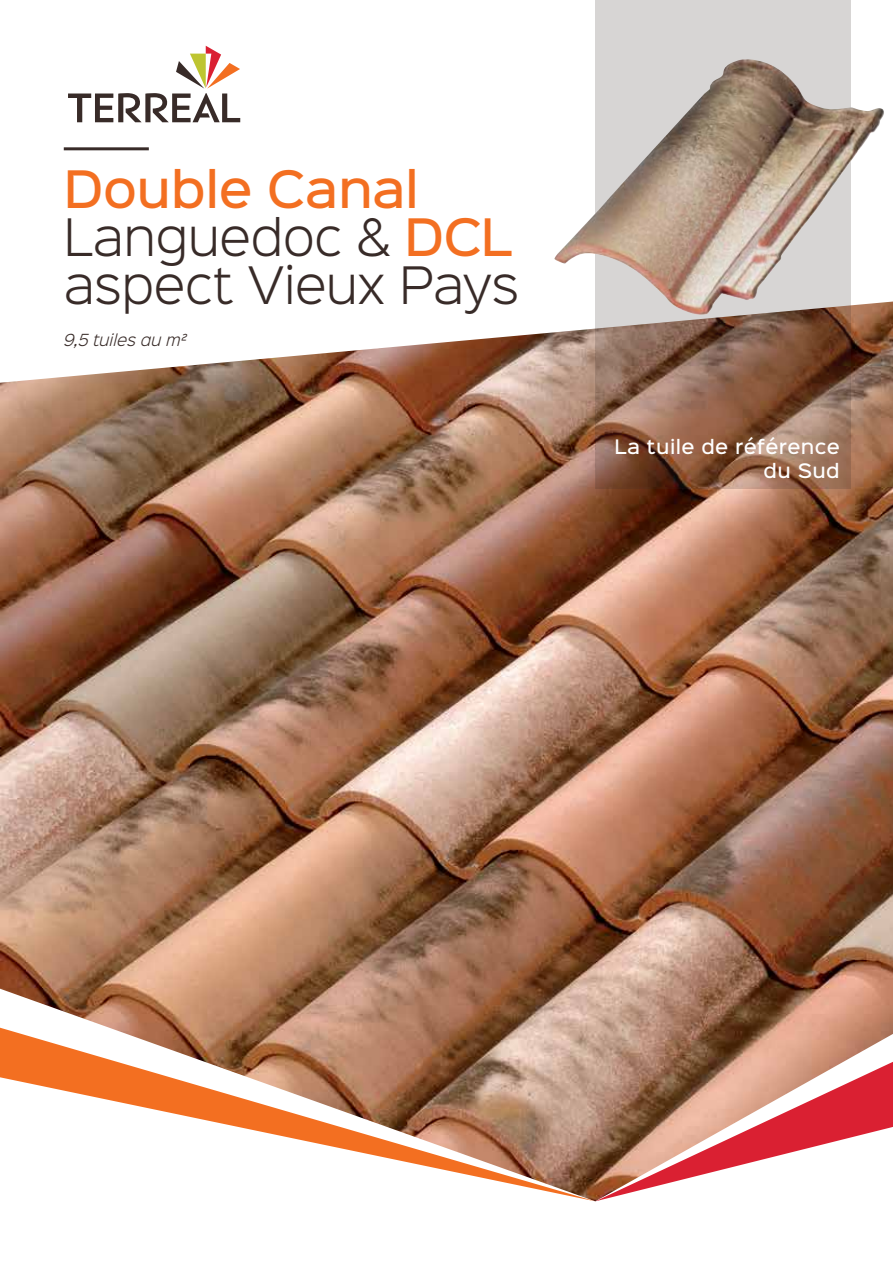
<style>
.page{position:relative;width:893px;height:1263px;background:#fff}
.page>*{position:absolute;margin:0;border:0;box-sizing:border-box;transform-origin:0 0}
.t1{font:300 46.5px/48px "Sinkin Sans 300";letter-spacing:-.01em;color:#382b28}
.t2{font:500 46.5px "Sinkin Sans 500";letter-spacing:-.01em;color:#f36f21}
.t3{font:500 18px/24px "Sinkin Sans 500";letter-spacing:.02em;color:#fff;text-align:right}
.t4{font:italic 300 15px "Sinkin Sans 300";color:#382b28}
.s1{font-family:"Sinkin Sans 500";font-weight:500;color:#f36f21}
</style>
<div class="page">
<img style="left:0;top:302px;width:893px;height:760px">
<svg style="left:0;top:1028px;width:595px;height:173px"></svg>
<svg style="left:595px;top:1062px;width:298px;height:139px"></svg>
<svg style="left:68px;top:46px;width:172px;height:76px"></svg>
<hr style="left:64px;top:147px;width:85px;height:3px;background:#382b28">
<svg style="left:595px;top:0;width:255px;height:489px;background:#9e7f6f"></svg>
<img style="left:554px;top:59px;width:330px;height:256px">
<p class="t2" style="left:64px;top:149px;width:357px">Double Canal</p>
<p class="t1" style="left:64px;top:210px;width:457px">Languedoc &amp; <span class="s1">DCL </span>aspect Vieux Pays</p>
<p class="t4" style="left:64px;top:328px;width:124px">9,5 tuiles au m²</p>
<p class="t3" style="left:615px;top:434px;width:227px">La tuile de référence du Sud</p>
</div>
